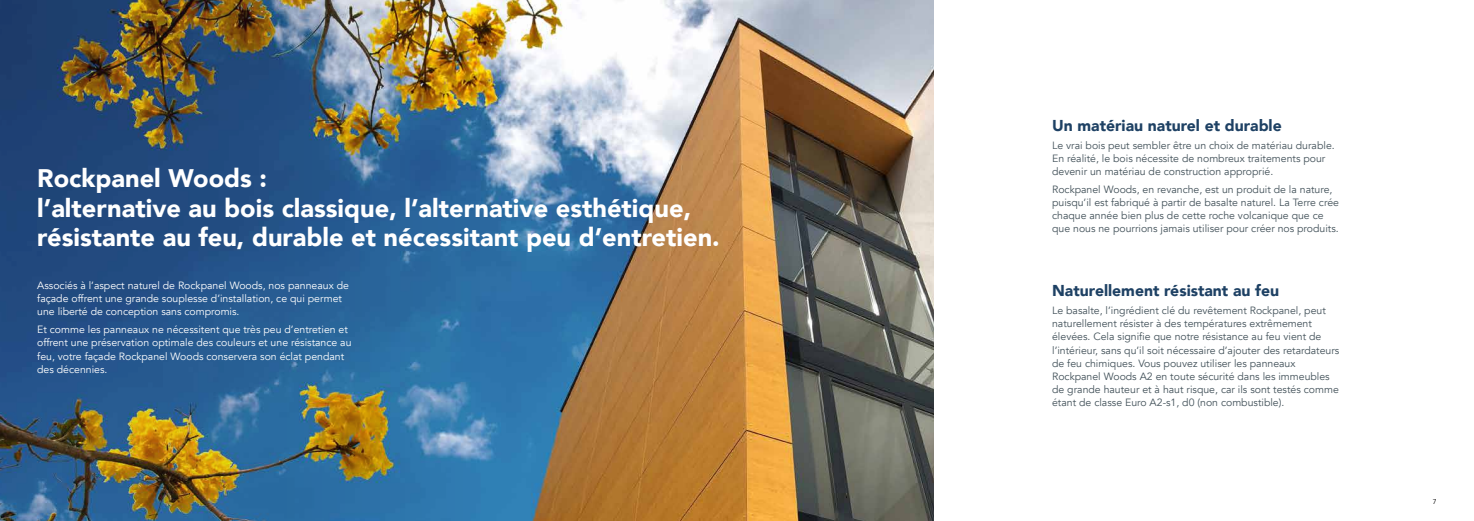
<style>
.page{position:relative;width:1474px;height:521px;background:#fff}
.page>*{position:absolute;margin:0;border:0;box-sizing:border-box;transform-origin:0 0}
.t1{font:900 25.38px/29.8px "Avenir";color:#fff}
.t2{font:900 15.75px "Avenir";color:#1e4164}
.t3{font:10.5px/13.1px "Avenir";color:#43525a}
.t4{font:10.5px/13.1px "Avenir";color:#fff}
.t5{font:7px "Avenir";color:#000}
</style>
<div class="page">
<img style="left:485px;top:0;width:448px;height:521px">
<img style="left:0;top:0;width:485px;height:521px">
<h1 class="t1" style="left:37px;top:162px;width:684px">Rockpanel Woods :<br>l’alternative au bois classique, l’alternative esthétique, résistante au feu, durable et nécessitant peu d’entretien.</h1>
<p class="t4" style="left:37px;top:279px;width:313px">Associés à l’aspect naturel de Rockpanel Woods, nos panneaux de façade offrent une grande souplesse d’installation, ce qui permet une liberté de conception sans compromis.</p>
<p class="t4" style="left:37px;top:323px;width:316px">Et comme les panneaux ne nécessitent que très peu d’entretien et offrent une préservation optimale des couleurs et une résistance au feu, votre façade Rockpanel Woods conservera son éclat pendant des décennies.</p>
<h2 class="t2" style="left:1052px;top:112px;width:231px">Un matériau naturel et durable</h2>
<p class="t3" style="left:1052px;top:139px;width:284px">Le vrai bois peut sembler être un choix de matériau durable.<br>En réalité, le bois nécessite de nombreux traitements pour devenir un matériau de construction approprié.</p>
<p class="t3" style="left:1052px;top:183px;width:288px">Rockpanel Woods, en revanche, est un produit de la nature, puisqu’il est fabriqué à partir de basalte naturel. La Terre crée chaque année bien plus de cette roche volcanique que ce que nous ne pourrions jamais utiliser pour créer nos produits.</p>
<h2 class="t2" style="left:1052px;top:277px;width:228px">Naturellement résistant au feu</h2>
<p class="t3" style="left:1052px;top:304px;width:289px">Le basalte, l’ingrédient clé du revêtement Rockpanel, peut naturellement résister à des températures extrêmement élevées. Cela signifie que notre résistance au feu vient de l’intérieur, sans qu’il soit nécessaire d’ajouter des retardateurs de feu chimiques. Vous pouvez utiliser les panneaux Rockpanel Woods A2 en toute sécurité dans les immeubles de grande hauteur et à haut risque, car ils sont testés comme étant de classe Euro A2-s1, d0 (non combustible).</p>
<p class="t5" style="left:1432px;top:497px;width:5px">7</p>
</div>
